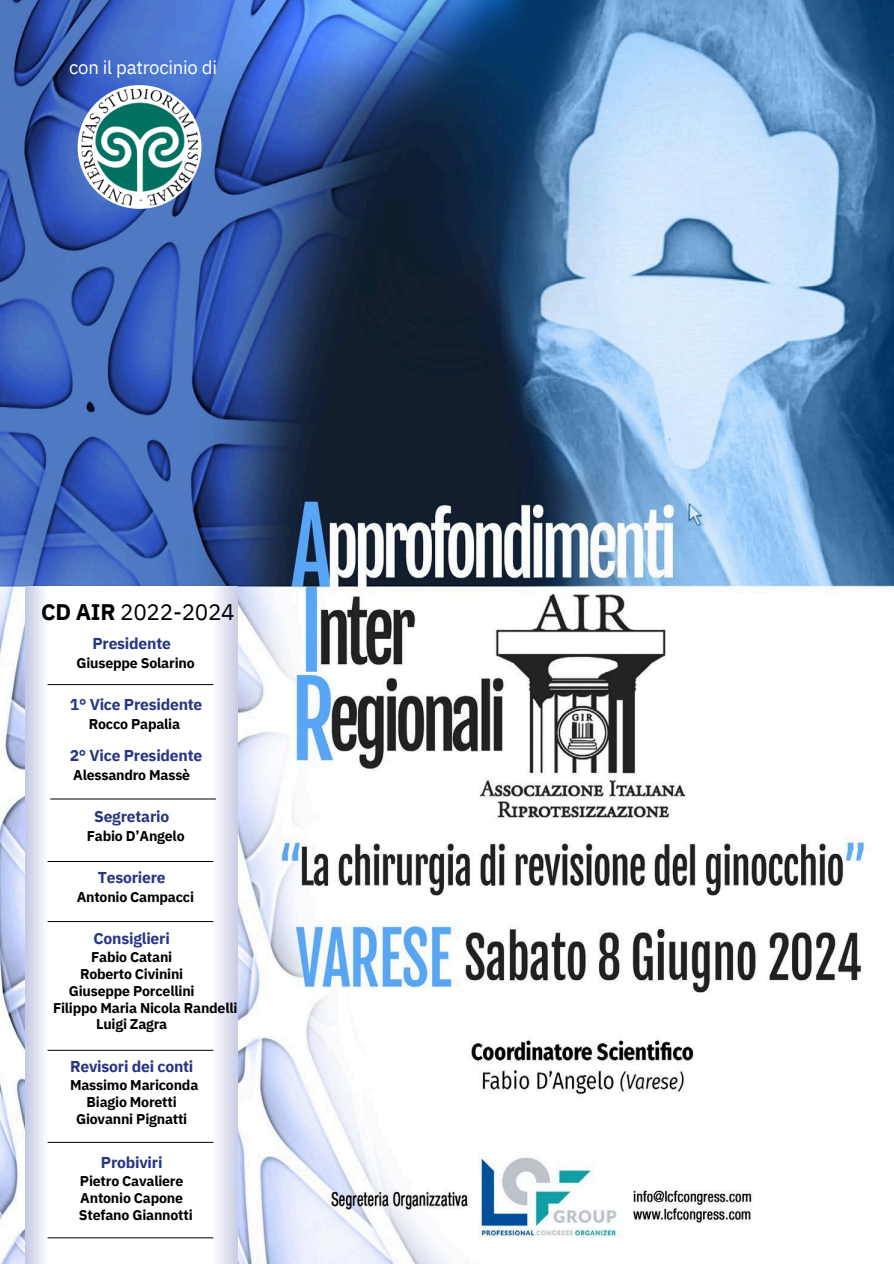
<style>
.page{position:relative;width:894px;height:1264px;background:#fff}
.page>*{position:absolute;margin:0;border:0;box-sizing:border-box;transform-origin:0 0}
.t1{font:22.5px "IBM Plex Sans";letter-spacing:-.015em;color:#000}
.t2{font:18.6px "IBM Plex Sans";letter-spacing:-.015em;color:#fff}
.t3{font:700 15.75px "IBM Plex Sans";letter-spacing:-.015em;color:#283583}
.t4{font:700 14.1px/17px "IBM Plex Sans";letter-spacing:-.015em;color:#000}
.s1{font-weight:700}
</style>
<div class="page">
<img style="left:0;top:0;width:893px;height:1263px">
<svg style="left:26px;top:586px;width:212px;height:677px"></svg>
<hr style="left:48px;top:684px;width:165px;height:1px;background:#000">
<hr style="left:50px;top:798px;width:166px;height:1px;background:#000">
<hr style="left:48px;top:861px;width:165px;height:1px;background:#000">
<hr style="left:48px;top:921px;width:165px;height:1px;background:#000">
<hr style="left:48px;top:1049px;width:165px;height:1px;background:#000">
<hr style="left:48px;top:1141px;width:165px;height:1px;background:#000">
<hr style="left:48px;top:1237px;width:165px;height:1px;background:#000">
<div style="left:78px;top:85px;width:123px;height:124px;background:#fff;border-radius:50%"></div>
<img style="left:81px;top:89px;width:117px;height:116px;border-radius:37px">
<p class="t2" style="left:69px;top:55px;width:149px">con il patrocinio di</p>
<p class="t1" style="left:41px;top:596px;width:195px"><span class="s1">CD AIR</span> 2022-2024</p>
<p class="t3" style="left:92px;top:632px;width:80px">Presidente</p>
<p class="t4" style="left:76px;top:654px;width:120px">Giuseppe Solarino</p>
<p class="t3" style="left:70px;top:693px;width:134px">1° Vice Presidente</p>
<p class="t3" style="left:70px;top:745px;width:134px">2° Vice Presidente</p>
<p class="t4" style="left:73px;top:766px;width:118px">Alessandro Massè</p>
<p class="t4" style="left:89px;top:715px;width:93px">Rocco Papalia</p>
<p class="t3" style="left:94px;top:805px;width:77px">Segretario</p>
<p class="t4" style="left:87px;top:827px;width:99px">Fabio D’Angelo</p>
<h1 class="t3" style="left:98px;top:866px;width:69px">Tesoriere</h1>
<p class="t4" style="left:77px;top:888px;width:119px">Antonio Campacci</p>
<p class="t3" style="left:94px;top:927px;width:78px">Consiglieri</p>
<p class="t4" style="left:91px;top:948px;width:83px">Fabio Catani</p>
<p class="t4" style="left:80px;top:964px;width:105px">Roberto Civinini</p>
<p class="t4" style="left:69px;top:981px;width:127px">Giuseppe Porcellini</p>
<p class="t4" style="left:53px;top:998px;width:186px">Filippo Maria Nicola Randelli</p>
<p class="t4" style="left:96px;top:1015px;width:73px">Luigi Zagra</p>
<p class="t3" style="left:70px;top:1056px;width:125px">Revisori dei conti</p>
<p class="t4" style="left:70px;top:1076px;width:130px;text-align:center">Massimo Mariconda<br>Biagio Moretti<br>Giovanni Pignatti</p>
<p class="t3" style="left:101px;top:1152px;width:63px">Probiviri</p>
<p class="t4" style="left:79px;top:1172px;width:115px">Pietro Cavaliere<br>Antonio Capone<br>Stefano Giannotti</p>
</div>
